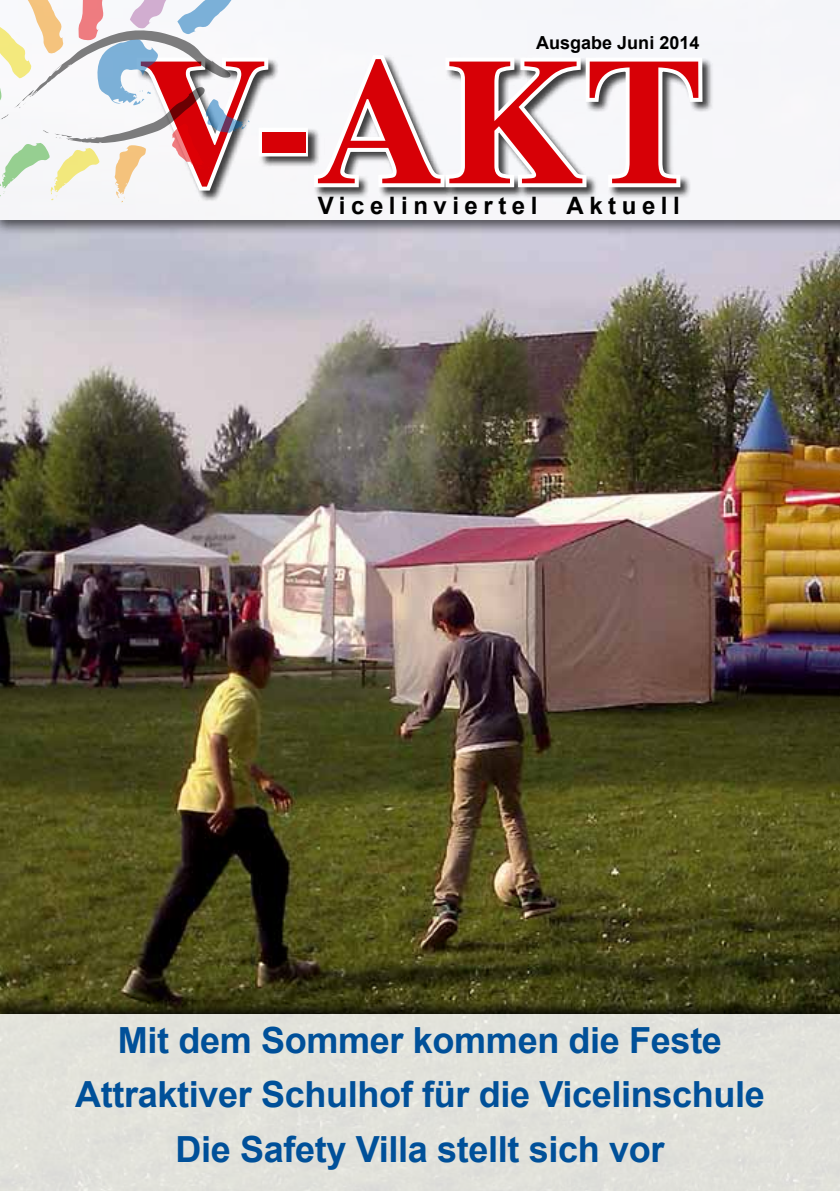
<style>
.page{position:relative;width:840px;height:1191px;background:#fff}
.page>*{position:absolute;margin:0;border:0;box-sizing:border-box;transform-origin:0 0}
.t1{font:700 180px "Times";color:#d70006}
.t2{font:700 36px/54.6px "Arial";letter-spacing:-.01em;color:#005099;text-align:center}
.t3{font:700 24px "Arial";letter-spacing:.23em;color:#000}
.t4{font:700 18px "Arial";color:#000}
</style>
<div class="page">
<img style="left:0;top:236px;width:839px;height:761px">
<div style="left:0;top:0;width:839px;height:236px;background:#000;opacity:.75"></div>
<div style="left:0;top:0;width:839px;height:219px;background:#f6f6f9"></div>
<svg style="left:0;top:997px;width:839px;height:17px;background:#30300f"></svg>
<div style="left:0;top:1014px;width:839px;height:177px;background:#e1e1db"></div>
<div style="left:136px;top:54px;width:577px;height:149px;background:#000;opacity:.75"></div>
<div style="left:258px;top:128px;width:50px;height:28px;border:8px solid #fff"></div>
<svg style="left:310px;top:54px;width:396px;height:137px"></svg>
<svg style="left:0;top:0;width:272px;height:202px"></svg>
<p class="t4" style="left:536px;top:30px;width:165px">Ausgabe Juni 2014</p>
<h1 class="t1" style="left:138px;top:-50px;width:568px">V-AKT</h1>
<p class="t3" style="left:317px;top:190px;width:363px">Vicelinviertel Aktuell</p>
<p class="t2" style="left:75px;top:1014px;width:690px">Mit dem Sommer kommen die Feste<br>Attraktiver Schulhof für die Vicelinschule<br>Die Safety Villa stellt sich vor</p>
</div>
